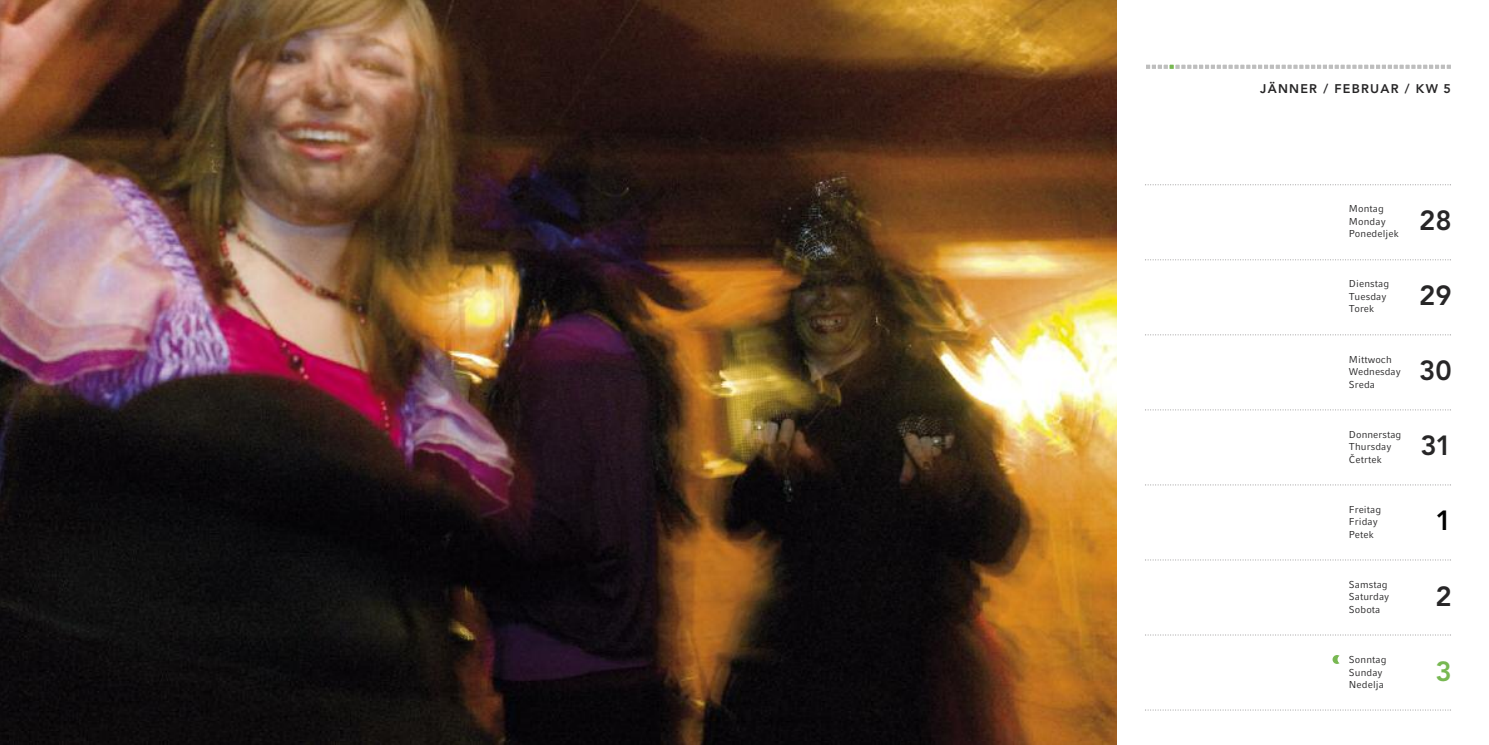
<style>
.page{position:relative;width:1489px;height:745px;background:#fff}
.page>*{position:absolute;margin:0;border:0;box-sizing:border-box;transform-origin:0 0}
.t1{font:800 27.5px "Avenir";color:#272627}
.t2{font:800 27.5px "Avenir";color:#000}
.t3{font:800 27.5px "Avenir";color:#78b852}
.t4{font:800 12.5px "Avenir";letter-spacing:.1em;color:#272627}
.t5{font:10px/12.5px "Compatil Fact LT";letter-spacing:.01em;color:#272627}
.s1{font-family:"Compatil Fact LTCE"}
</style>
<div class="page">
<svg style="left:1146px;top:64px;width:305px;height:5px"></svg>
<img style="left:0;top:0;width:1116px;height:744px">
<svg style="left:1145px;top:184px;width:305px;height:1px"></svg>
<svg style="left:1145px;top:259px;width:305px;height:1px"></svg>
<svg style="left:1145px;top:334px;width:304px;height:1px"></svg>
<svg style="left:1145px;top:409px;width:304px;height:1px"></svg>
<svg style="left:1145px;top:484px;width:304px;height:1px"></svg>
<svg style="left:1145px;top:559px;width:304px;height:1px"></svg>
<svg style="left:1145px;top:634px;width:304px;height:1px"></svg>
<svg style="left:1145px;top:709px;width:304px;height:1px"></svg>
<svg style="left:1332px;top:654px;width:9px;height:9px"></svg>
<div style="left:1337px;top:654px;width:9px;height:9px;background:#fff;border-radius:50%"></div>
<p class="t4" style="left:1260px;top:81px;width:192px">JÄNNER / FEBRUAR / KW 5</p>
<p class="t5" style="left:1348px;top:202px;width:51px">Montag<br>Monday<br>Ponedeljek</p>
<h1 class="t1" style="left:1418px;top:204px;width:34px">28</h1>
<p class="t5" style="left:1348px;top:277px;width:42px">Dienstag<br>Tuesday<br>Torek</p>
<h1 class="t1" style="left:1418px;top:279px;width:34px">29</h1>
<p class="t5" style="left:1348px;top:353px;width:53px">Mittwoch<br>Wednesday<br>Sreda</p>
<h1 class="t1" style="left:1418px;top:354px;width:34px">30</h1>
<p class="t5" style="left:1348px;top:427px;width:54px">Donnerstag<br>Thursday<br><span class="s1">Č</span>etrtek</p>
<h1 class="t1" style="left:1420px;top:429px;width:33px">31</h1>
<p class="t5" style="left:1348px;top:503px;width:34px">Freitag<br>Friday<br>Petek</p>
<h1 class="t2" style="left:1435px;top:504px;width:18px">1</h1>
<p class="t5" style="left:1348px;top:577px;width:42px">Samstag<br>Saturday<br>Sobota</p>
<h1 class="t1" style="left:1435px;top:579px;width:18px">2</h1>
<p class="t5" style="left:1348px;top:653px;width:39px">Sonntag<br>Sunday<br>Nedelja</p>
<h1 class="t3" style="left:1435px;top:654px;width:18px">3</h1>
</div>
